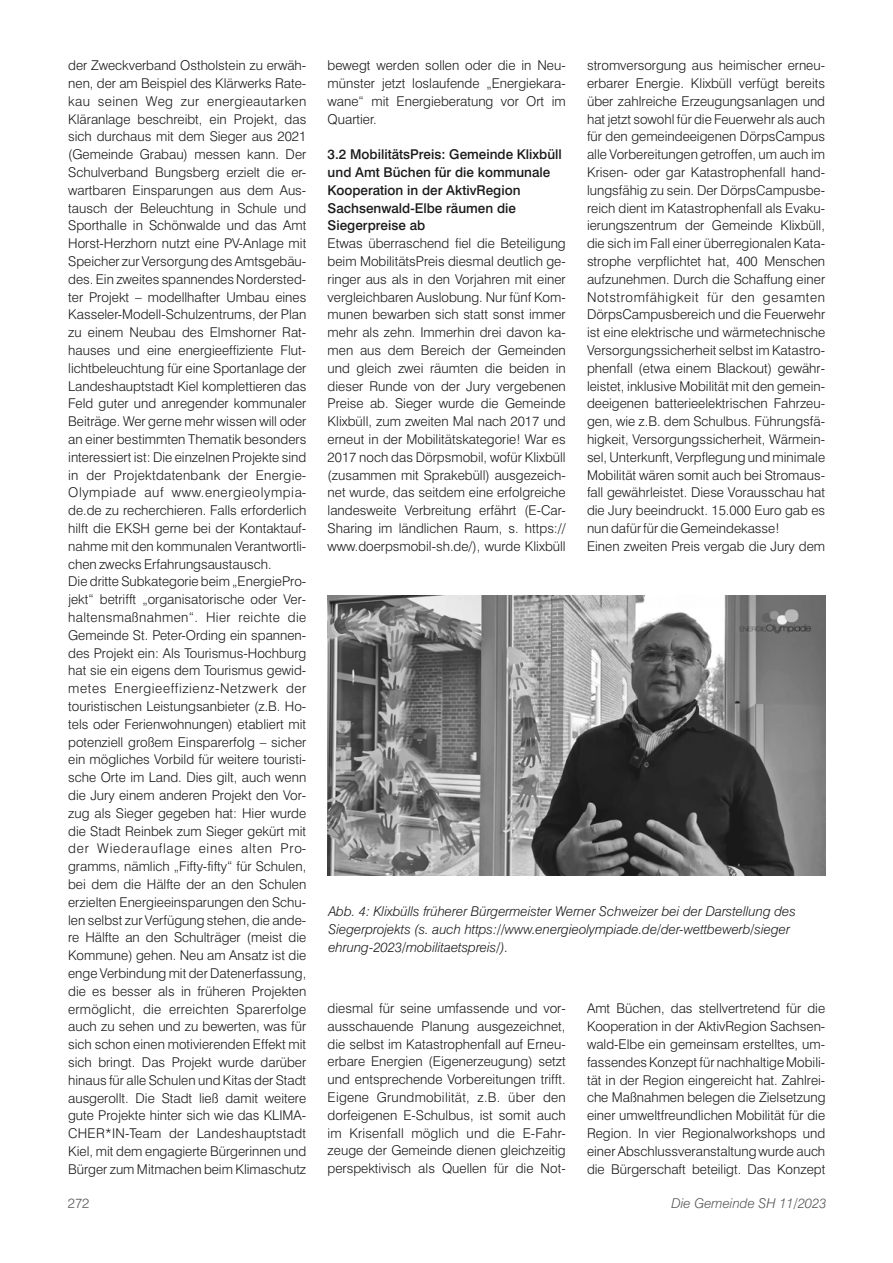
<style>
.page{position:relative;width:893px;height:1263px;background:#fff}
.page>*{position:absolute;margin:0;border:0;box-sizing:border-box;transform-origin:0 0}
.t1{font:300 13.5px/17.9px "Swiss 721 BT";color:#1a1a1a;text-align:justify}
.t2{font:italic 300 13.5px/17.9px "Swiss 721 BT";color:#1a1a1a}
.t3{font:500 13.5px/17.9px "Swiss 721 BT";color:#1a1a1a}
.t4{font:italic 300 13.5px "Swiss 721 BT";color:#565656}
.t5{font:300 13.5px "Swiss 721 BT";color:#565656}
</style>
<div class="page">
<img style="left:328px;top:595px;width:497px;height:280px">
<p class="t1" style="left:68px;top:58px;width:240px;text-align:left">der Zweckverband Ostholstein zu erwäh&shy;nen, der am Beispiel des Klärwerks Rate&shy;kau seinen Weg zur energieautarken Kläranlage beschreibt, ein Projekt, das sich durchaus mit dem Sieger aus 2021 (Gemeinde Grabau) messen kann. Der Schulverband Bungsberg erzielt die er&shy;wartbaren Einsparungen aus dem Aus&shy;tausch der Beleuchtung in Schule und Sporthalle in Schönwalde und das Amt Horst-Herzhorn nutzt eine PV-Anlage mit Speicher zur Versorgung des Amtsgebäu&shy;des. Ein zweites spannendes Nordersted&shy;ter Projekt – modellhafter Umbau eines Kasseler-Modell-Schulzentrums, der Plan zu einem Neubau des Elmshorner Rat&shy;hauses und eine energieeffiziente Flut&shy;lichtbeleuchtung für eine Sportanlage der Landeshauptstadt Kiel komplettieren das Feld guter und anregender kommunaler Beiträge. Wer gerne mehr wissen will oder an einer bestimmten Thematik besonders interessiert ist: Die einzelnen Projekte sind in der Projektdatenbank der Energie-Olympiade auf www.energieolympia&shy;de.de zu recherchieren. Falls erforderlich hilft die EKSH gerne bei der Kontaktauf&shy;nahme mit den kommunalen Verantwortli&shy;chen zwecks Erfahrungsaustausch.<br>Die dritte Subkategorie beim „EnergiePro&shy;jekt“ betrifft „organisatorische oder Ver&shy;haltensmaßnahmen“. Hier reichte die Gemeinde St. Peter-Ording ein spannen&shy;des Projekt ein: Als Tourismus-Hochburg hat sie ein eigens dem Tourismus gewid&shy;metes Energieeffizienz-Netzwerk der touristischen Leistungsanbieter (z.B. Ho&shy;tels oder Ferienwohnungen) etabliert mit potenziell großem Einsparerfolg – sicher ein mögliches Vorbild für weitere touristi&shy;sche Orte im Land. Dies gilt, auch wenn die Jury einem anderen Projekt den Vor&shy;zug als Sieger gegeben hat: Hier wurde die Stadt Reinbek zum Sieger gekürt mit der Wiederauflage eines alten Pro&shy;gramms, nämlich „Fifty-fifty“ für Schulen, bei dem die Hälfte der an den Schulen erzielten Energieeinsparungen den Schu&shy;len selbst zur Verfügung stehen, die ande&shy;re Hälfte an den Schulträger (meist die Kommune) gehen. Neu am Ansatz ist die enge Verbindung mit der Datenerfassung, die es besser als in früheren Projekten ermöglicht, die erreichten Sparerfolge auch zu sehen und zu bewerten, was für sich schon einen motivierenden Effekt mit sich bringt. Das Projekt wurde darüber hinaus für alle Schulen und Kitas der Stadt ausgerollt. Die Stadt ließ damit weitere gute Projekte hinter sich wie das KLIMA-CHER*IN-Team der Landeshauptstadt Kiel, mit dem engagierte Bürgerinnen und Bürger zum Mitmachen beim Klimaschutz</p>
<p class="t1" style="left:328px;top:58px;width:240px">bewegt werden sollen oder die in Neu&shy;münster jetzt loslaufende „Energiekara&shy;wane“ mit Energieberatung vor Ort im Quartier.</p>
<p class="t1" style="left:587px;top:58px;width:240px;text-align:left">stromversorgung aus heimischer erneu&shy;erbarer Energie. Klixbüll verfügt bereits über zahlreiche Erzeugungsanlagen und hat jetzt sowohl für die Feuerwehr als auch für den gemeindeeigenen DörpsCampus alle Vorbereitungen getroffen, um auch im Krisen- oder gar Katastrophenfall hand&shy;lungsfähig zu sein. Der DörpsCampusbe&shy;reich dient im Katastrophenfall als Evaku&shy;ierungszentrum der Gemeinde Klixbüll, die sich im Fall einer überregionalen Kata&shy;strophe verpflichtet hat, 400 Menschen aufzunehmen. Durch die Schaffung einer Notstromfähigkeit für den gesamten DörpsCampusbereich und die Feuerwehr ist eine elektrische und wärmetechnische Versorgungssicherheit selbst im Katastro&shy;phenfall (etwa einem Blackout) gewähr&shy;leistet, inklusive Mobilität mit den gemein&shy;deeigenen batterieelektrischen Fahrzeu&shy;gen, wie z.B. dem Schulbus. Führungsfä&shy;higkeit, Versorgungssicherheit, Wärmein&shy;sel, Unterkunft, Verpflegung und minimale Mobilität wären somit auch bei Stromaus&shy;fall gewährleistet. Diese Vorausschau hat die Jury beeindruckt. 15.000 Euro gab es nun dafür für die Gemeindekasse!<br>Einen zweiten Preis vergab die Jury dem</p>
<p class="t3" style="left:328px;top:147px;width:236px">3.2 MobilitätsPreis: Gemeinde Klixbüll und Amt Büchen für die kommunale<br>Kooperation in der AktivRegion<br>Sachsenwald-Elbe räumen die<br>Siegerpreise ab</p>
<p class="t1" style="left:328px;top:236px;width:240px">Etwas überraschend fiel die Beteiligung beim MobilitätsPreis diesmal deutlich ge&shy;ringer aus als in den Vorjahren mit einer vergleichbaren Auslobung. Nur fünf Kom&shy;munen bewarben sich statt sonst immer mehr als zehn. Immerhin drei davon ka&shy;men aus dem Bereich der Gemeinden und gleich zwei räumten die beiden in dieser Runde von der Jury vergebenen Preise ab. Sieger wurde die Gemeinde Klixbüll, zum zweiten Mal nach 2017 und erneut in der Mobilitätskategorie! War es 2017 noch das Dörpsmobil, wofür Klixbüll (zusammen mit Sprakebüll) ausgezeich&shy;net wurde, das seitdem eine erfolgreiche landesweite Verbreitung erfährt (E-Car-Sharing im ländlichen Raum, s. https:// www.doerpsmobil-sh.de/), wurde Klixbüll</p>
<p class="t2" style="left:328px;top:904px;width:469px">Abb. 4: Klixbülls früherer Bürgermeister Werner Schweizer bei der Darstellung des<br>Siegerprojekts (s. auch https://www.energieolympiade.de/der-wettbewerb/sieger ehrung-2023/mobilitaetspreis/).</p>
<p class="t1" style="left:328px;top:1000px;width:240px">diesmal für seine umfassende und vor&shy;ausschauende Planung ausgezeichnet, die selbst im Katastrophenfall auf Erneu&shy;erbare Energien (Eigenerzeugung) setzt und entsprechende Vorbereitungen trifft.<br>Eigene Grundmobilität, z.B. über den dorfeigenen E-Schulbus, ist somit auch im Krisenfall möglich und die E-Fahr&shy;zeuge der Gemeinde dienen gleichzeitig perspektivisch als Quellen für die Not-</p>
<p class="t1" style="left:587px;top:1001px;width:240px">Amt Büchen, das stellvertretend für die Kooperation in der AktivRegion Sachsen&shy;wald-Elbe ein gemeinsam erstelltes, um&shy;fassendes Konzept für nachhaltige Mobili&shy;tät in der Region eingereicht hat. Zahlrei&shy;che Maßnahmen belegen die Zielsetzung einer umweltfreundlichen Mobilität für die Region. In vier Regionalworkshops und einer Abschlussveranstaltung wurde auch die Bürgerschaft beteiligt. Das Konzept</p>
<p class="t5" style="left:68px;top:1197px;width:23px">272</p>
<p class="t4" style="left:671px;top:1197px;width:157px">Die Gemeinde SH 11/2023</p>
</div>
